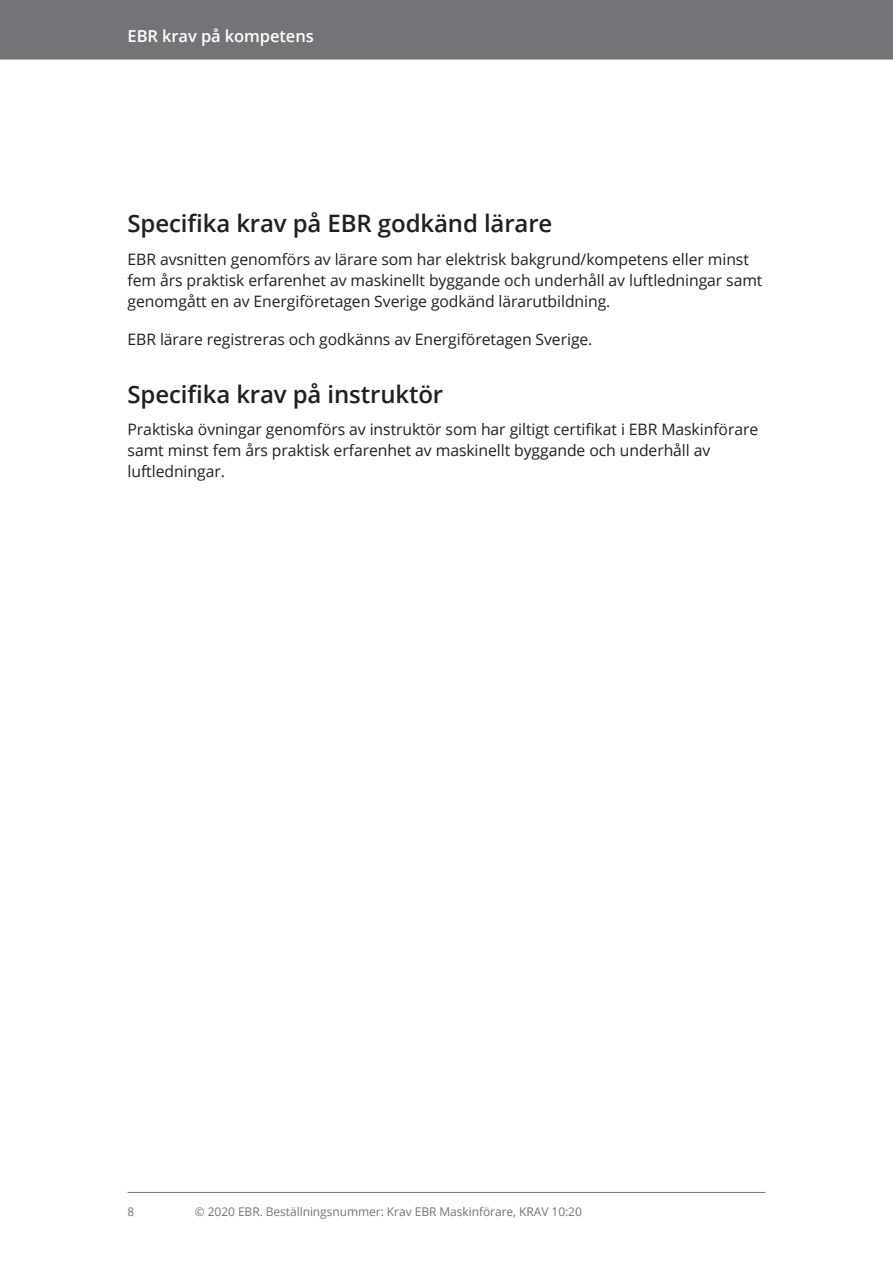
<style>
.page{position:relative;width:893px;height:1263px;background:#fff}
.page>*{position:absolute;margin:0;border:0;box-sizing:border-box;transform-origin:0 0}
.Rubrik_-_H2{font:600 24px "Open Sans";letter-spacing:-.005em;color:#231f20}
.Sidhuvud{font:600 16.5px "Open Sans";letter-spacing:-.005em;color:#fff}
.Brödtext{font:15.75px/21px "Open Sans";letter-spacing:-.005em;color:#231f20}
.t1{font:12px "Open Sans";letter-spacing:-.005em;color:#727477}
</style>
<div class="page">
<div style="left:0;top:0;width:893px;height:60px;background:#727477"></div>
<hr style="left:128px;top:1192px;width:637px;height:1px;background:#727477">
<p class="Sidhuvud" style="left:128px;top:25px;width:188px">EBR krav på kompetens</p>
<p class="Rubrik_-_H2" style="left:128px;top:207px;width:426px">Specifika krav på EBR godkänd lärare</p>
<p class="Brödtext" style="left:128px;top:248px;width:636px">EBR avsnitten genomförs av lärare som har elektrisk bakgrund/kompetens eller minst fem års praktisk erfarenhet av maskinellt byggande och underhåll av luftledningar samt genomgått en av Energiföretagen Sverige godkänd lärarutbildning.</p>
<p class="Brödtext" style="left:128px;top:328px;width:466px">EBR lärare registreras och godkänns av Energiföretagen Sverige.</p>
<p class="Rubrik_-_H2" style="left:128px;top:378px;width:317px">Specifika krav på instruktör</p>
<p class="Brödtext" style="left:128px;top:419px;width:632px">Praktiska övningar genomförs av instruktör som har giltigt certifikat i EBR Maskinförare samt minst fem års praktisk erfarenhet av maskinellt byggande och underhåll av luftledningar.</p>
<p class="t1" style="left:128px;top:1204px;width:8px">8</p>
<p class="t1" style="left:195px;top:1204px;width:389px">© 2020 EBR. Beställningsnummer: Krav EBR Maskinförare, KRAV 10:20</p>
</div>
